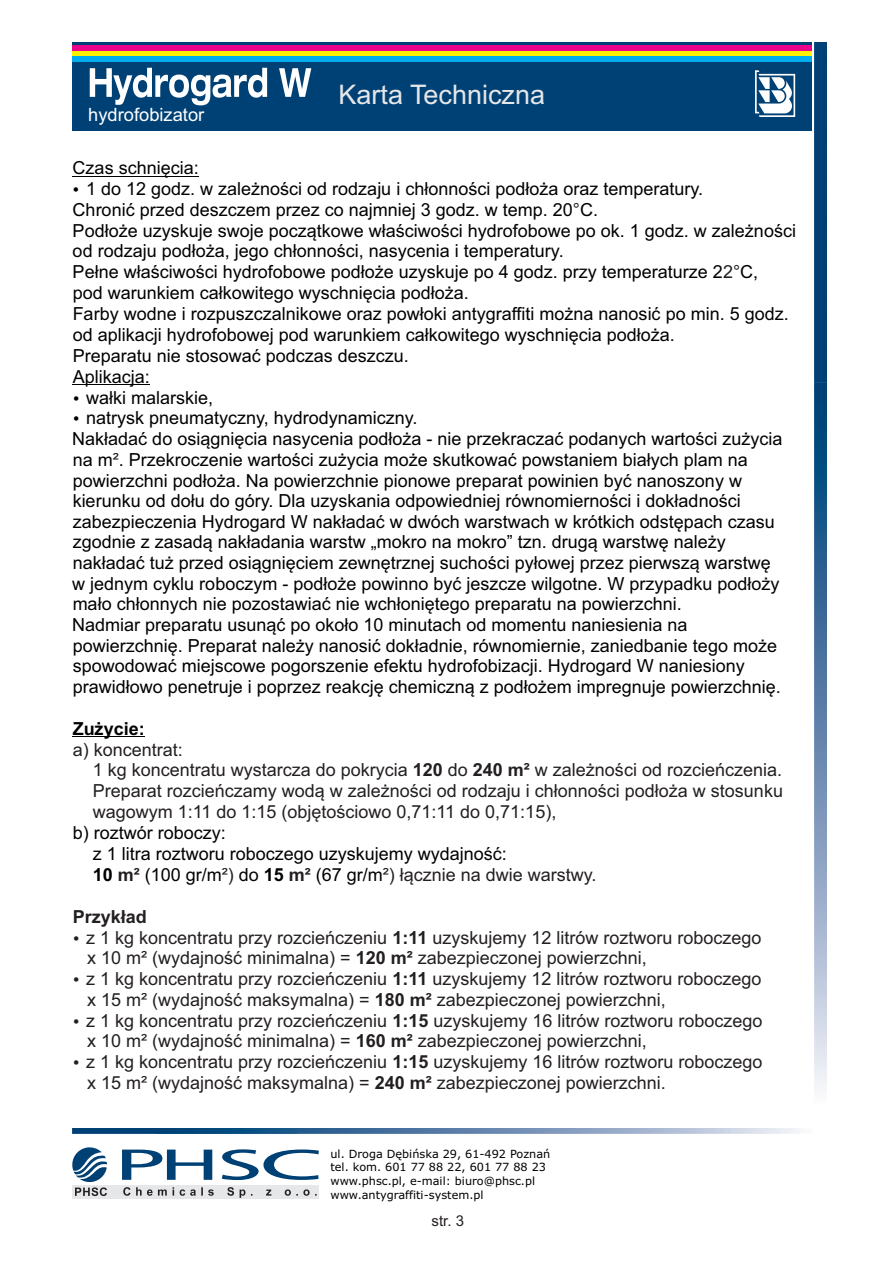
<style>
.page{position:relative;width:893px;height:1263px;background:#fff}
.page>*{position:absolute;margin:0;border:0;box-sizing:border-box;transform-origin:0 0}
.t1{font:27px "Arial";color:#e6e7e9}
.t2{font:18.3px "Arial";color:#fff}
.t3{font:18px/20.9px "Arial";color:#000}
.t4{font:18px/20.7px "Arial";color:#231f20}
.t5{font:700 18px "Arial";color:#000}
.t6{font:15px "Arial";color:#231f20}
.t7{font:11.25px/13.6px "Verdana";color:#000}
.s1{color:#231f20}
.s2{font-weight:700}
.s3{font-weight:700;color:#231f20}
</style>
<div class="page">
<img style="left:814px;top:43px;width:13px;height:1047px">
<img style="left:72px;top:1128px;width:728px;height:6px">
<hr style="left:73px;top:176px;width:126px;height:1px;background:#000">
<hr style="left:73px;top:384px;width:77px;height:1px;background:#000">
<hr style="left:73px;top:736px;width:72px;height:1px;background:#000">
<svg style="left:122px;top:1149px;width:197px;height:31px"></svg>
<div style="left:72px;top:1185px;width:247px;height:13px;background:#e6e7e9"></div>
<svg style="left:123px;top:1187px;width:194px;height:11px"></svg>
<svg style="left:72px;top:1147px;width:35px;height:49px"></svg>
<div style="left:72px;top:43px;width:740px;height:88px;background:#004175"></div>
<div style="left:72px;top:46px;width:740px;height:5px;background:#ed028c"></div>
<div style="left:72px;top:51px;width:740px;height:5px;background:#fff101"></div>
<div style="left:72px;top:56px;width:740px;height:5px;background:#00aeef"></div>
<svg style="left:90px;top:68px;width:221px;height:37px"></svg>
<svg style="left:755px;top:70px;width:40px;height:47px"></svg>
<p class="t2" style="left:88px;top:108px;width:118px">hydrofobizator</p>
<h1 class="t1" style="left:338px;top:85px;width:208px">Karta Techniczna</h1>
<p class="t3" style="left:73px;top:159px;width:128px">Czas schnięcia:</p>
<p class="t3" style="left:86px;top:180px;width:619px">1 do 12 godz. w zależności od rodzaju i chłonności podłoża oraz temperatury.</p>
<p class="t3" style="left:73px;top:201px;width:527px">Chronić przed deszczem przez co najmniej 3 godz. w temp. 20<span class="s1">°</span>C.</p>
<p class="t3" style="left:73px;top:222px;width:725px">Podłoże uzyskuje swoje początkowe właściwości hydrofobowe po ok. 1 godz. w zależności</p>
<p class="t3" style="left:73px;top:242px;width:492px">od rodzaju podłoża, jego chłonności, nasycenia i temperatury.</p>
<p class="t3" style="left:73px;top:263px;width:687px">Pełne właściwości hydrofobowe podłoże uzyskuje po 4 godz. przy temperaturze 2<span class="s1">2°</span>C,</p>
<p class="t3" style="left:73px;top:284px;width:398px">pod warunkiem całkowitego wyschnięcia podłoża.</p>
<p class="t3" style="left:73px;top:305px;width:718px">Farby wodne i rozpuszczalnikowe oraz powłoki antygraffiti można nanosić po min. 5 godz.</p>
<p class="t3" style="left:73px;top:326px;width:604px">od aplikacji hydrofobowej pod warunkiem całkowitego wyschnięcia podłoża.</p>
<p class="t3" style="left:73px;top:347px;width:338px">Preparatu nie stosować podczas deszczu.</p>
<p class="t3" style="left:73px;top:367px;width:79px">Aplikacja:</p>
<p class="t3" style="left:86px;top:388px;width:129px">wałki malarskie,</p>
<p class="t3" style="left:86px;top:409px;width:333px">natrysk pneumatyczny, hydrodynamiczny.</p>
<p class="t3" style="left:72px;top:430px;width:712px">Nakładać do osiągnięcia nasycenia podłoża - nie przekraczać podanych wartości zużycia</p>
<p class="t3" style="left:73px;top:451px;width:677px">na m<span class="s1">²</span>. Przekroczenie wartości zużycia może skutkować powstaniem białych plam na</p>
<p class="t3" style="left:73px;top:471px;width:671px">powierzchni podłoża. Na powierzchnie pionowe preparat powinien być nanoszony w</p>
<p class="t3" style="left:73px;top:492px;width:669px">kierunku od dołu do góry. Dla uzyskania odpowiedniej równomierności i dokładności</p>
<p class="t3" style="left:73px;top:512px;width:704px">zabezpieczenia Hydrogard W nakładać w dwóch warstwach w krótkich odstępach czasu</p>
<p class="t3" style="left:73px;top:533px;width:655px">zgodnie z zasadą nakładania warstw „mokro na mokro” tzn. drugą warstwę należy</p>
<p class="t3" style="left:73px;top:554px;width:700px">nakładać tuż przed osiągnięciem zewnętrznej suchości pyłowej przez pierwszą warstwę</p>
<p class="t3" style="left:72px;top:574px;width:709px">w jednym cyklu roboczym - podłoże powinno być jeszcze wilgotne. W przypadku podłoży</p>
<p class="t3" style="left:73px;top:595px;width:611px">mało chłonnych nie pozostawiać nie wchłoniętego preparatu na powierzchni.</p>
<p class="t3" style="left:72px;top:616px;width:617px">Nadmiar preparatu usunąć po około 10 minutach od momentu naniesienia na</p>
<p class="t3" style="left:73px;top:637px;width:706px">powierzchnię. Preparat należy nanosić dokładnie, równomiernie, zaniedbanie tego może</p>
<p class="t3" style="left:73px;top:657px;width:674px">spowodować miejscowe pogorszenie efektu hydrofobizacji. Hydrogard W naniesiony</p>
<p class="t3" style="left:73px;top:678px;width:710px">prawidłowo penetruje i poprzez reakcję chemiczną z podłożem impregnuje powierzchnię.</p>
<p class="t5" style="left:73px;top:721px;width:74px">Zużycie:</p>
<p class="t4" style="left:93px;top:740px;width:692px;text-indent:-20px">a) koncentrat:<br>1 kg koncentratu wystarcza do pokrycia <span class="s2">120</span> do <span class="s2">240 m²</span> w zależności od rozcieńczenia.<br>Preparat rozcieńczamy wodą w zależności od rodzaju i chłonności podłoża w stosunku wagowym 1:11 do 1:15 (objętościowo 0,71:11 do 0,71:15),</p>
<p class="t3" style="left:93px;top:824px;width:505px;text-indent:-20px">b) roztwór roboczy:<br>z 1 litra roztworu roboczego uzyskujemy wydajność:<br><span class="s2">10</span> <span class="s3">m²</span> (100 gr/m<span class="s1">²)</span> do <span class="s2">15</span> <span class="s3">m²</span> (67 gr/m<span class="s1">²) łącznie na dwie warstwy.</span></p>
<p class="t4" style="left:86px;top:908px;width:678px;text-indent:-13px"><span class="s2">Przykład<br></span>z 1 kg koncentratu przy rozcieńczeniu <span class="s2">1:11</span> uzyskujemy 12 litrów roztworu roboczego x 10 m² (wydajność minimalna) = <span class="s2">120 m²</span> zabezpieczonej powierzchni,<br>z 1 kg koncentratu przy rozcieńczeniu <span class="s2">1:11</span> uzyskujemy 12 litrów roztworu roboczego x 15 m² (wydajność maksymalna) = <span class="s2">180 m²</span> zabezpieczonej powierzchni,<br>z 1 kg koncentratu przy rozcieńczeniu <span class="s2">1:15</span> uzyskujemy 16 litrów roztworu roboczego x 10 m² (wydajność minimalna) = <span class="s2">160 m²</span> zabezpieczonej powierzchni,<br>z 1 kg koncentratu przy rozcieńczeniu <span class="s2">1:15</span> uzyskujemy 16 litrów roztworu roboczego x 15 m² (wydajność maksymalna) = <span class="s2">240 m²</span> zabezpieczonej powierzchni.</p>
<p class="t7" style="left:330px;top:1148px;width:221px">ul. Droga Dębińska 29, 61-492 Poznań tel. kom. 601 77 88 22, 601 77 88 23 www.phsc.pl, e-mail: biuro@phsc.pl www.antygraffiti-system.pl</p>
<p class="t6" style="left:432px;top:1215px;width:34px">str. 3</p>
</div>
